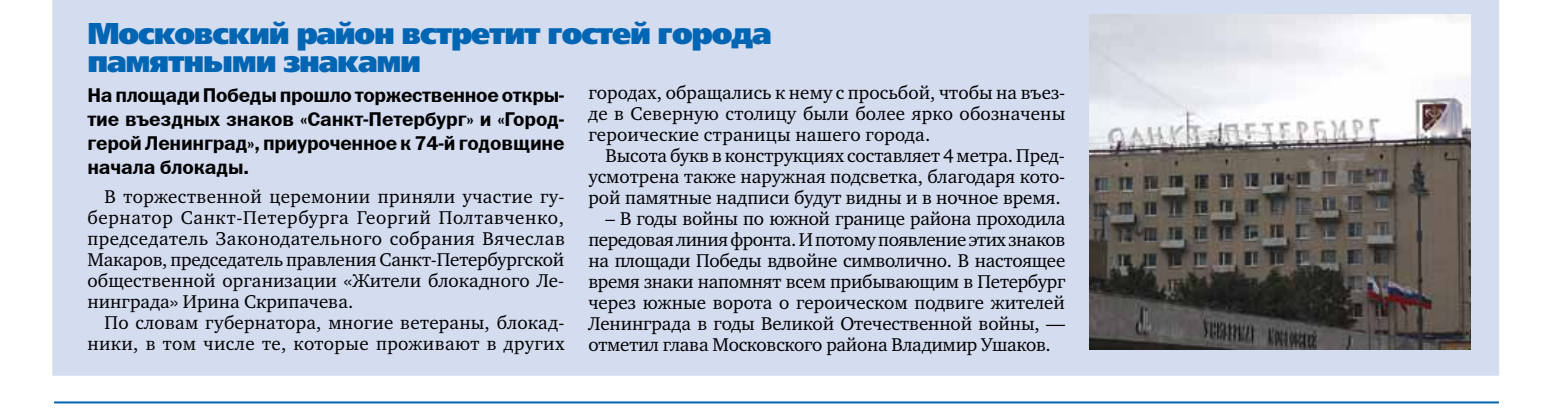
<style>
.page{position:relative;width:1548px;height:413px;background:#fff}
.page>*{position:absolute;margin:0;border:0;box-sizing:border-box;transform-origin:0 0}
.t1{font:30px/28px "Free Set Black C";letter-spacing:-.04em;color:#0066b3}
.t2{font:20px/24px "Franklin Gothic Demi C";letter-spacing:-.01em;color:#000;text-align:justify}
.t3{font:19px/21px "Charter C";letter-spacing:.005em;color:#000;text-align:justify}
</style>
<div class="page">
<div style="left:53px;top:0;width:1445px;height:375px;background:#d4dcf0"></div>
<hr style="left:54px;top:401px;width:1444px;height:2px;background:#0066b3">
<img style="left:1089px;top:15px;width:381px;height:334px">
<h1 class="t1" style="left:87px;top:20px;width:685px">Московский район встретит гостей города памятными знаками</h1>
<p class="t2" style="left:87px;top:83px;width:478px">На площади Победы прошло торжественное откры&shy;тие въездных знаков «Санкт-Петербург» и «Город&shy;герой Ленинград», приуроченное к 74-й годовщине начала блокады.</p>
<p class="t3" style="left:87px;top:187px;width:479px;text-indent:17px">В торжественной церемонии приняли участие гу&shy;бернатор Санкт-Петербурга Георгий Полтавченко, председатель Законодательного собрания Вячеслав Макаров, председатель правления Санкт-Петербургской общественной организации «Жители блокадного Ле&shy;нинграда» Ирина Скрипачева.</p>
<p class="t3" style="left:87px;top:313px;width:478px;text-align:right">По словам губернатора, многие ветераны, блокад&shy;ники, в том числе те, которые проживают в других</p>
<p class="t3" style="left:588px;top:82px;width:478px">городах, обращались к нему с просьбой, чтобы на въез&shy;де в Северную столицу были более ярко обозначены героические страницы нашего города.</p>
<p class="t3" style="left:588px;top:145px;width:478px;text-indent:17px">Высота букв в конструкциях составляет 4 метра. Пред&shy;усмотрена также наружная подсветка, благодаря кото&shy;рой памятные надписи будут видны и в ночное время.</p>
<p class="t3" style="left:588px;top:208px;width:478px;text-indent:17px">– В годы войны по южной границе района проходила передовая линия фронта. И потому появление этих знаков на площади Победы вдвойне символично. В настоящее время знаки напомнят всем прибывающим в Петербург через южные ворота о героическом подвиге жителей Ленинграда в годы Великой Отечественной войны, — отметил глава Московского района Владимир Ушаков.</p>
</div>
